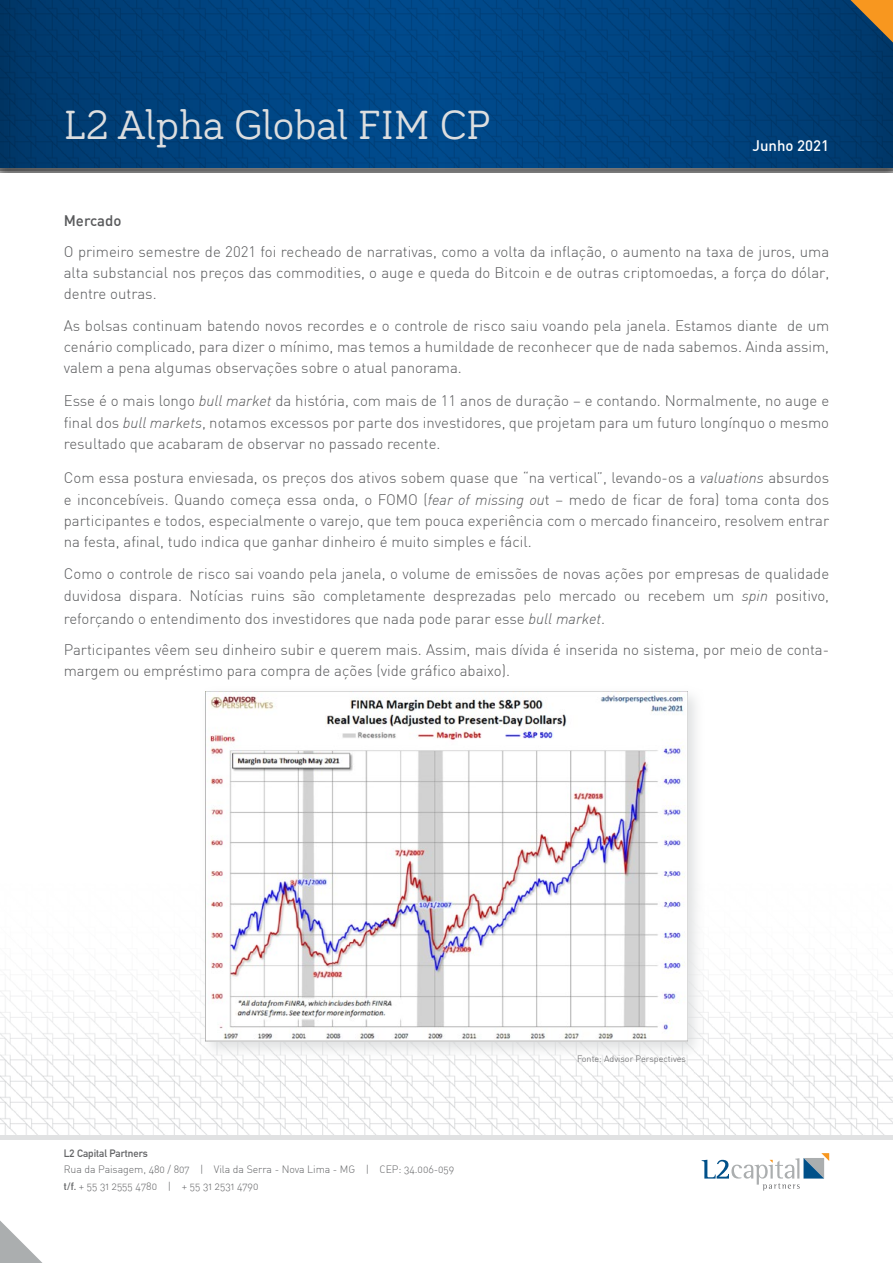
<style>
.page{position:relative;width:893px;height:1263px;background:#fff}
.page>*{position:absolute;margin:0;border:0;box-sizing:border-box;transform-origin:0 0}
.t1{font:42px "Bariol Serif";color:#dddedf}
.t2{font:300 15px/21px "DIN";color:#58595b}
.t3{font:500 15px "DIN";color:#fff}
.t4{font:500 15px "DIN";color:#58595b}
.t5{font:10.5px/16.5px "DIN Light Alternate";letter-spacing:-.005em;color:#636466}
.t6{font:700 10.5px "DIN Alternate";color:#636466}
.t7{font:300 9px "DIN";color:#58595b}
.s1{font-style:italic}
.s2{font-family:"DIN Alternate";font-weight:700}
</style>
<div class="page">
<div style="left:0;top:156px;width:893px;height:17px;background:#fff;opacity:.75"></div>
<svg style="left:0;top:0;width:893px;height:170px;background:#01427c"></svg>
<svg style="left:850px;top:0;width:43px;height:43px;background:#796645"></svg>
<svg style="left:0;top:1220px;width:43px;height:43px"></svg>
<img style="left:0;top:974px;width:893px;height:161px">
<div style="left:0;top:1135px;width:893px;height:5px;background:#e1e2e3"></div>
<svg style="left:702px;top:1153px;width:127px;height:37px"></svg>
<div style="left:200px;top:686px;width:505px;height:374px;background:#d5d7d8;opacity:.75"></div>
<img style="left:206px;top:692px;width:481px;height:350px">
<h1 class="t1" style="left:64px;top:96px;width:428px">L2 Alpha Global FIM CP</h1>
<p class="t3" style="left:752px;top:136px;width:78px">Junho 2021</p>
<p class="t4" style="left:64px;top:210px;width:59px">Mercado</p>
<p class="t2" style="left:64px;top:241px;width:767px;text-align:justify">O primeiro semestre de 2021 foi recheado de narrativas, como a volta da inflação, o aumento na taxa de juros, uma alta substancial nos preços das commodities, o auge e queda do Bitcoin e de outras criptomoedas, a força do dólar, dentre outras.</p>
<p class="t2" style="left:64px;top:315px;width:767px;text-align:justify">As bolsas continuam batendo novos recordes e o controle de risco saiu voando pela janela. Estamos diante de um cenário complicado, para dizer o mínimo, mas temos a humildade de reconhecer que de nada sabemos. Ainda assim, valem a pena algumas observações sobre o atual panorama.</p>
<p class="t2" style="left:64px;top:389px;width:767px;line-height:22.5px">Esse é o mais longo <span class="s1">bull market</span> da história, com mais de 11 anos de duração – e contando. Normalmente, no auge e final dos <span class="s1">bull markets</span>, notamos excessos por parte dos investidores, que projetam para um futuro longínquo o mesmo</p>
<p class="t2" style="left:64px;top:433px;width:378px">resultado que acabaram de observar no passado recente.</p>
<p class="t2" style="left:64px;top:466px;width:767px;line-height:22.5px">Com essa postura enviesada, os preços dos ativos sobem quase que “na vertical”, levando-os a <span class="s1">valuations</span> absurdos e inconcebíveis. Quando começa essa onda, o FOMO (<span class="s1">fear of missing ou</span>t – medo de ficar de fora) toma conta dos</p>
<p class="t2" style="left:64px;top:510px;width:767px">participantes e todos, especialmente o varejo, que tem pouca experiência com o mercado financeiro, resolvem entrar na festa, afinal, tudo indica que ganhar dinheiro é muito simples e fácil.</p>
<p class="t2" style="left:64px;top:562px;width:767px;line-height:22.5px;text-align:justify">Como o controle de risco sai voando pela janela, o volume de emissões de novas ações por empresas de qualidade duvidosa dispara. Notícias ruins são completamente desprezadas pelo mercado ou recebem um <span class="s1">spin</span> positivo, reforçando o entendimento dos investidores que nada pode parar esse <span class="s1">bull market</span>.</p>
<p class="t2" style="left:64px;top:639px;width:767px">Participantes vêem seu dinheiro subir e querem mais. Assim, mais dívida é inserida no sistema, por meio de conta&shy;margem ou empréstimo para compra de ações (vide gráfico abaixo).</p>
<p class="t6" style="left:64px;top:1145px;width:86px">L2 Capital Partners</p>
<p class="t5" style="left:64px;top:1161px;width:392px">Rua da Paisagem, 480 / 807 | Vila da Serra - Nova Lima - MG | CEP: 34.006-059 <span class="s2">t/f.</span> + 55 31 2555 4780 | + 55 31 2531 4790</p>
<p class="t7" style="left:577px;top:1053px;width:110px">Fonte: Advisor Perspectives</p>
</div>
